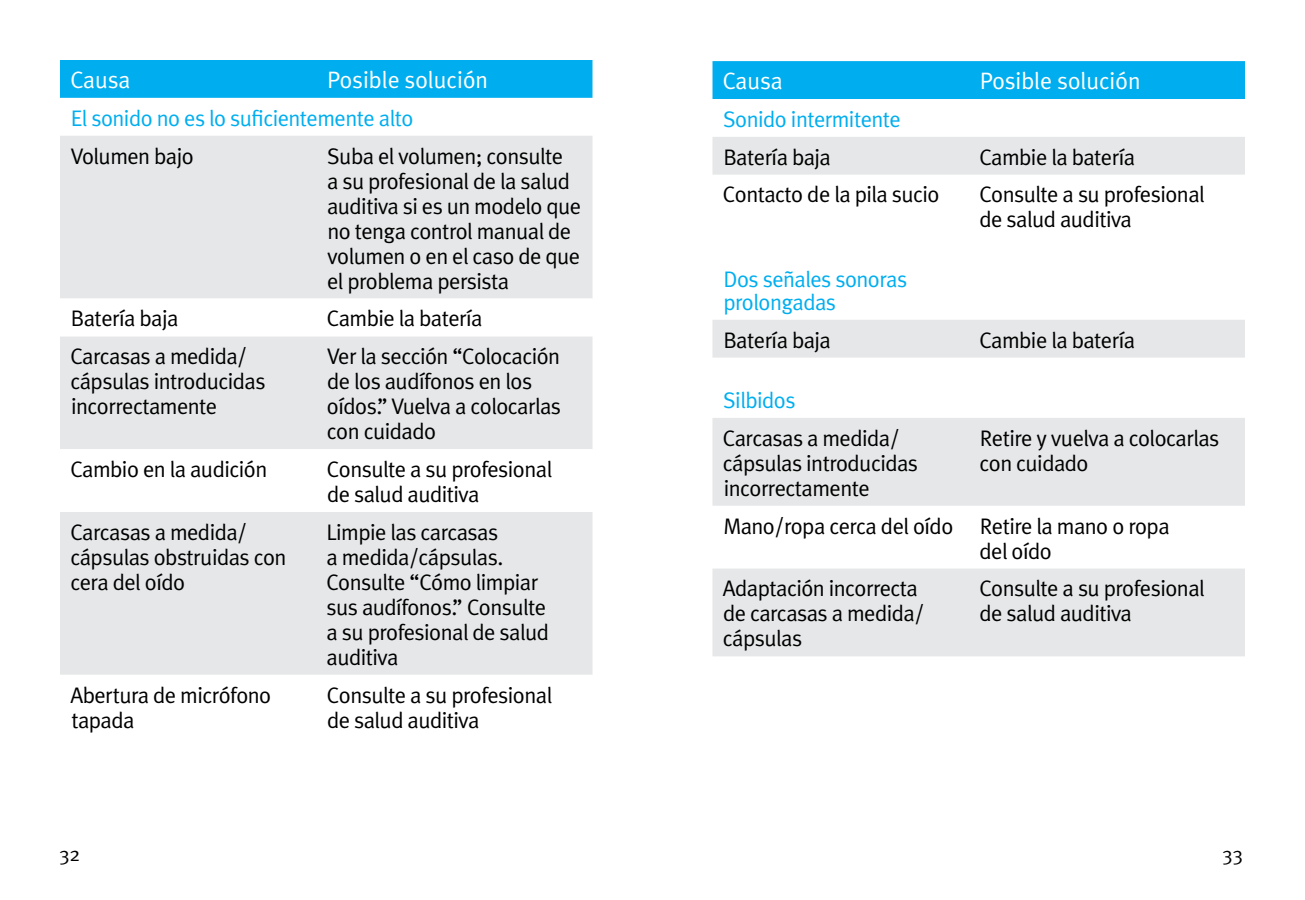
<style>
.page{position:relative;width:1305px;height:900px;background:#fff}
.page>*{position:absolute;margin:0;border:0;box-sizing:border-box;transform-origin:0 0}
.t1{font:23.75px "Meta OT Norm";letter-spacing:-.025em;color:#fff}
.t2{font:22.5px/25px "Meta Plus Normal";letter-spacing:-.025em;color:#000}
.t3{font:22.5px/22.5px "Meta Plus Normal";letter-spacing:-.025em;color:#00aeef}
.t4{font:20px "Meta Plus Normal";color:#000}
</style>
<div class="page">
<div style="left:60px;top:60px;width:532px;height:38px;background:#00aeef"></div>
<div style="left:60px;top:136px;width:532px;height:162px;background:#e6e7e8"></div>
<svg style="left:60px;top:336px;width:532px;height:339px;fill:#e6e7e8"></svg>
<div style="left:712px;top:61px;width:533px;height:38px;background:#00aeef"></div>
<svg style="left:712px;top:137px;width:533px;height:519px;fill:#eeefef"></svg>
<svg style="left:712px;top:237px;width:533px;height:22px"></svg>
<p class="t1" style="left:70px;top:65px;width:62px">Causa</p>
<p class="t1" style="left:327px;top:65px;width:163px">Posible solución</p>
<p class="t3" style="left:71px;top:106px;width:344px">El sonido no es lo suficientemente alto</p>
<p class="t2" style="left:71px;top:143px;width:125px">Volumen bajo</p>
<p class="t2" style="left:327px;top:143px;width:256px">Suba el volumen; consulte<br>a su profesional de la salud auditiva si es un modelo que no tenga control manual de volumen o en el caso de que el problema persista</p>
<p class="t2" style="left:71px;top:306px;width:109px">Batería baja</p>
<p class="t2" style="left:327px;top:306px;width:157px">Cambie la batería</p>
<p class="t2" style="left:70px;top:344px;width:197px">Carcasas a medida/ cápsulas introducidas incorrectamente</p>
<p class="t2" style="left:327px;top:344px;width:236px">Ver la sección “Colocación de los audífonos en los oídos.” Vuelva a colocarlas con cuidado</p>
<p class="t2" style="left:70px;top:456px;width:198px">Cambio en la audición</p>
<p class="t2" style="left:327px;top:456px;width:227px">Consulte a su profesional de salud auditiva</p>
<p class="t2" style="left:70px;top:519px;width:218px">Carcasas a medida/ cápsulas obstruidas con cera del oído</p>
<p class="t2" style="left:327px;top:519px;width:224px">Limpie las carcasas<br>a medida/cápsulas.<br>Consulte “Cómo limpiar sus audífonos.” Consulte a su profesional de salud auditiva</p>
<p class="t2" style="left:70px;top:682px;width:202px">Abertura de micrófono tapada</p>
<p class="t2" style="left:327px;top:682px;width:227px">Consulte a su profesional de salud auditiva</p>
<p class="t1" style="left:723px;top:67px;width:62px">Causa</p>
<p class="t1" style="left:980px;top:67px;width:163px">Posible solución</p>
<p class="t3" style="left:723px;top:108px;width:179px">Sonido intermitente</p>
<p class="t2" style="left:723px;top:144px;width:109px">Batería baja</p>
<p class="t2" style="left:979px;top:144px;width:157px">Cambie la batería</p>
<p class="t2" style="left:723px;top:182px;width:218px">Contacto de la pila sucio</p>
<p class="t2" style="left:979px;top:182px;width:227px">Consulte a su profesional de salud auditiva</p>
<p class="t3" style="left:723px;top:268px;width:185px">Dos señales sonoras prolongadas</p>
<p class="t2" style="left:723px;top:327px;width:109px">Batería baja</p>
<p class="t2" style="left:979px;top:327px;width:157px">Cambie la batería</p>
<p class="t3" style="left:723px;top:389px;width:74px">Silbidos</p>
<p class="t2" style="left:723px;top:425px;width:197px">Carcasas a medida/ cápsulas introducidas incorrectamente</p>
<p class="t2" style="left:979px;top:425px;width:241px">Retire y vuelva a colocarlas con cuidado</p>
<p class="t2" style="left:980px;top:513px;width:192px;text-indent:-256px">Mano/ropa cerca del oído Retire la mano o ropa del oído</p>
<p class="t2" style="left:723px;top:576px;width:203px">Adaptación incorrecta de carcasas a medida/ cápsulas</p>
<p class="t2" style="left:979px;top:576px;width:227px">Consulte a su profesional de salud auditiva</p>
<p class="t4" style="left:59px;top:842px;width:22px">32</p>
<p class="t4" style="left:1222px;top:842px;width:22px">33</p>
</div>
